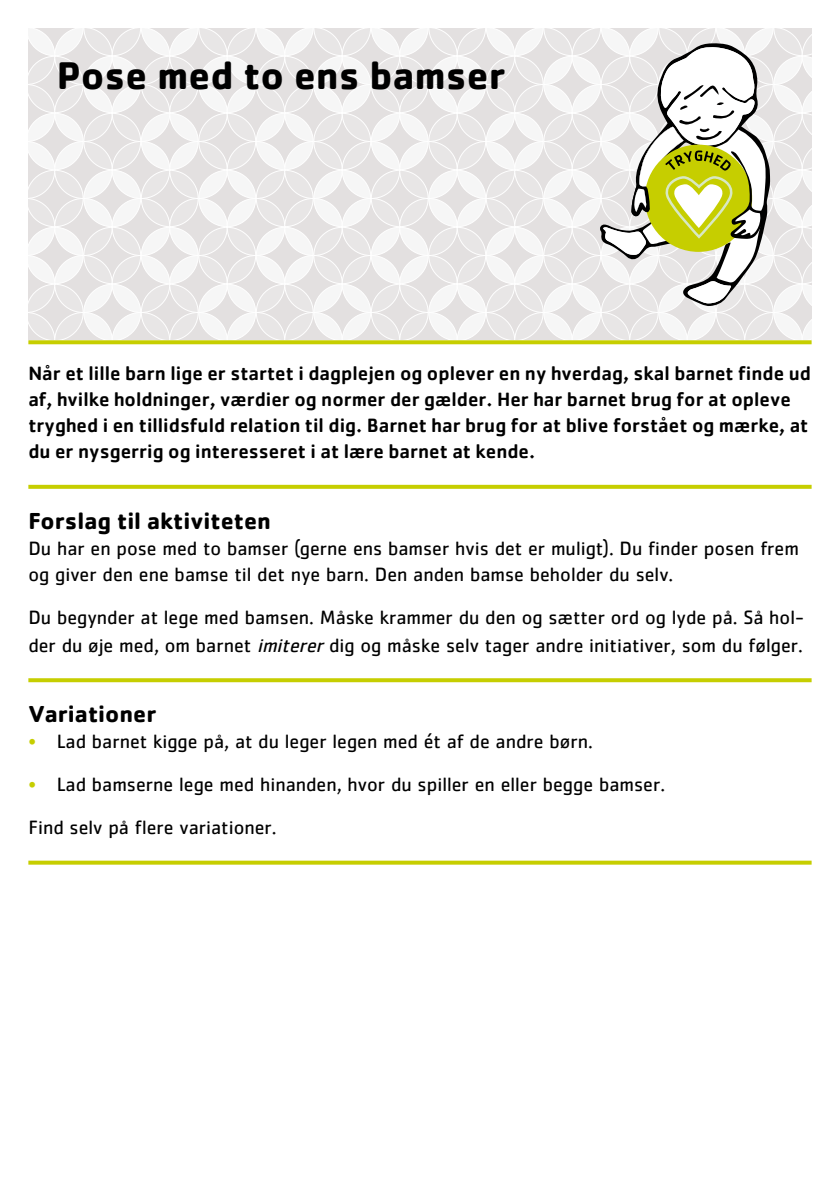
<style>
.page{position:relative;width:840px;height:1191px;background:#fff}
.page>*{position:absolute;margin:0;border:0;box-sizing:border-box;transform-origin:0 0}
.t1{font:700 40px "Cachet";color:#000}
.t2{font:700 24px "Cachet";color:#000}
.t3{font:20px/26px "Cachet";color:#000}
.t4{font:500 20px/26px "Cachet";color:#000}
.s1{font-style:italic}
.s2{color:#c6ce00}
</style>
<div class="page">
<svg style="left:28px;top:28px;width:783px;height:312px;fill:#e8e6e6"></svg>
<svg style="left:598px;top:43px;width:171px;height:263px"></svg>
<svg style="left:28px;top:340px;width:783px;height:4px;background:#c9d112"></svg>
<svg style="left:28px;top:485px;width:783px;height:4px;background:#c8d00b"></svg>
<svg style="left:28px;top:678px;width:783px;height:4px;background:#c9d00e"></svg>
<svg style="left:28px;top:860px;width:783px;height:4px;background:#cfd529"></svg>
<h1 class="t1" style="left:57px;top:50px;width:450px">Pose med to ens bamser</h1>
<p class="t4" style="left:28px;top:360px;width:783px">Når et lille barn lige er startet i dagplejen og oplever en ny hverdag, skal barnet finde ud af, hvilke holdninger, værdier og normer der gælder. Her har barnet brug for at opleve tryghed i en tillidsfuld relation til dig. Barnet har brug for at blive forstået og mærke, at du er nysgerrig og interesseret i at lære barnet at kende.</p>
<p class="t2" style="left:28px;top:505px;width:244px">Forslag til aktiviteten</p>
<p class="t3" style="left:28px;top:535px;width:771px">Du har en pose med to bamser (gerne ens bamser hvis det er muligt). Du finder posen frem og giver den ene bamse til det nye barn. Den anden bamse beholder du selv.</p>
<p class="t3" style="left:28px;top:603px;width:776px;line-height:28px">Du begynder at lege med bamsen. Måske krammer du den og sætter ord og lyde på. Så hol&shy;der du øje med, om barnet <span class="s1">imiterer</span>dig og måske selv tager andre initiativer, som du følger.</p>
<p class="t2" style="left:28px;top:698px;width:129px">Variationer</p>
<p class="t3" style="left:28px;top:728px;width:565px"><span class="s2">•</span> Lad barnet kigge på, at du leger legen med ét af de andre børn.</p>
<p class="t3" style="left:28px;top:762px;width:638px;line-height:43px"><span class="s2">•</span> Lad bamserne lege med hinanden, hvor du spiller en eller begge bamser.<br>Find selv på flere variationer.</p>
</div>
